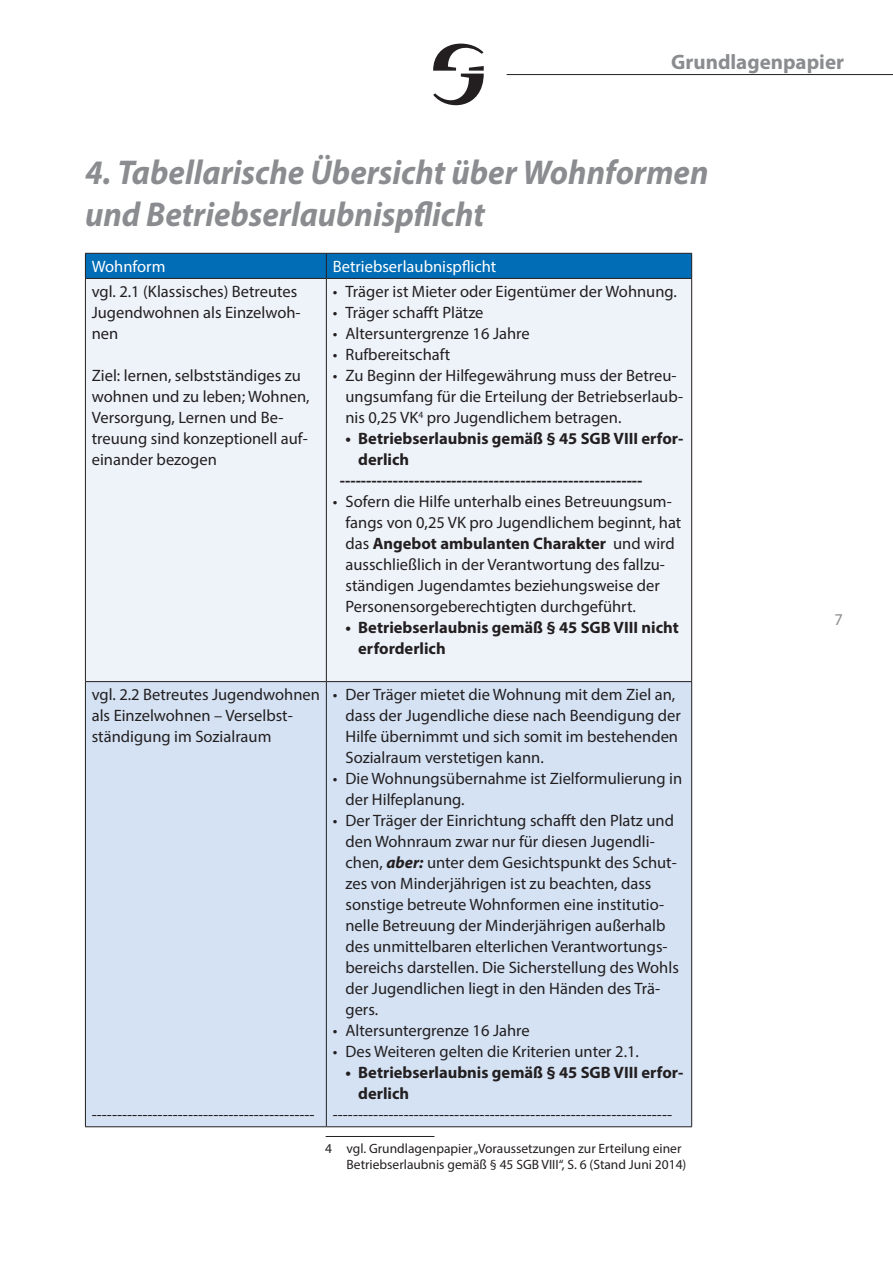
<style>
.page{position:relative;width:893px;height:1263px;background:#fff}
.page>*{position:absolute;margin:0;border:0;box-sizing:border-box;transform-origin:0 0}
.Titel{font:italic 700 34.5px/42px "Myriad Pro";color:#8a8c8f;scale:.95 1}
.t1{font:700 21px "Myriad Pro";color:#8a8c8f}
.Tabelle{font:16.5px/21px "Myriad Pro";color:#231f20}
.Tabelle-2{font:700 16.5px/21px "Myriad Pro";color:#231f20}
.Tabelle-3{font:16.5px "Myriad Pro";color:#fff}
.t2{font:16.5px "Myriad Pro";color:#8a8c8f}
.Fußnotentext{font:13.5px/16.5px "Myriad Pro";color:#231f20}
.s1{font-weight:700}
.s2{font-weight:700;font-style:italic}
</style>
<div class="page">
<svg style="left:433px;top:44px;width:51px;height:61px"></svg>
<hr style="left:507px;top:74px;width:386px;height:1px;background:#231f20">
<div style="left:86px;top:279px;width:605px;height:402px;background:#eef3fa"></div>
<div style="left:86px;top:682px;width:605px;height:444px;background:#d4e2f4"></div>
<hr style="left:85px;top:278px;width:241px;height:1px;background:#231f20">
<hr style="left:326px;top:278px;width:366px;height:1px;background:#231f20">
<hr style="left:85px;top:681px;width:241px;height:1px;background:#231f20">
<hr style="left:326px;top:681px;width:366px;height:1px;background:#231f20">
<hr style="left:85px;top:1126px;width:241px;height:1px;background:#231f20">
<hr style="left:326px;top:1126px;width:366px;height:1px;background:#231f20">
<hr style="left:85px;top:279px;width:1px;height:402px;background:#231f20">
<hr style="left:85px;top:682px;width:1px;height:444px;background:#231f20">
<svg style="left:85px;top:253px;width:607px;height:25px;background:#026ab0"></svg>
<hr style="left:326px;top:279px;width:1px;height:402px;background:#231f20">
<hr style="left:691px;top:279px;width:1px;height:402px;background:#231f20">
<hr style="left:326px;top:682px;width:1px;height:444px;background:#231f20">
<hr style="left:691px;top:682px;width:1px;height:444px;background:#231f20">
<hr style="left:326px;top:1136px;width:108px;height:1px;background:#231f20">
<p class="t1" style="left:671px;top:48px;width:174px">Grundlagenpapier</p>
<p class="Titel" style="left:85px;top:150px;width:658px">4. Tabellarische Übersicht über Wohnformen und Betriebserlaubnispflicht</p>
<p class="Tabelle-3" style="left:92px;top:256px;width:75px">Wohnform</p>
<p class="Tabelle-3" style="left:333px;top:256px;width:165px">Betriebserlaubnispflicht</p>
<p class="Tabelle" style="left:92px;top:281px;width:210px">vgl. 2.1 (Klassisches) Betreutes<br>Jugendwohnen als Einzelwoh&shy;nen</p>
<p class="Tabelle" style="left:92px;top:365px;width:219px">Ziel: lernen, selbstständiges zu wohnen und zu leben; Wohnen,<br>Versorgung, Lernen und Be&shy;treuung sind konzeptionell auf&shy;einander bezogen</p>
<p class="Tabelle" style="left:333px;top:281px;width:346px">• Träger ist Mieter oder Eigentümer der Wohnung.</p>
<p class="Tabelle" style="left:333px;top:302px;width:152px">• Träger schafft Plätze</p>
<p class="Tabelle" style="left:333px;top:323px;width:198px">• Altersuntergrenze 16 Jahre</p>
<p class="Tabelle" style="left:333px;top:344px;width:119px">• Rufbereitschaft</p>
<p class="Tabelle" style="left:345px;top:365px;width:339px;text-indent:-13px">• Zu Beginn der Hilfegewährung muss der Betreu&shy;ungsumfang für die Erteilung der Betriebserlaub&shy;nis 0,25 VK<sup>4</sup> pro Jugendlichem betragen.</p>
<p class="Tabelle-2" style="left:358px;top:428px;width:327px;text-indent:-13px">• Betriebserlaubnis gemäß § 45 SGB VIII erfor&shy;derlich</p>
<p class="Tabelle-2" style="left:340px;top:470px;width:304px">---------------------------------------------------------</p>
<p class="Tabelle" style="left:345px;top:491px;width:337px;text-indent:-13px">• Sofern die Hilfe unterhalb eines Betreuungsum&shy;fangs von 0,25 VK pro Jugendlichem beginnt, hat das <span class="s1">Angebot ambulanten Charakter</span> und wird ausschließlich in der Verantwortung des fallzu&shy;ständigen Jugendamtes beziehungsweise der Personensorgeberechtigten durchgeführt.</p>
<p class="Tabelle-2" style="left:358px;top:617px;width:322px;text-indent:-13px">• Betriebserlaubnis gemäß § 45 SGB VIII nicht erforderlich</p>
<p class="Tabelle" style="left:92px;top:684px;width:230px">vgl. 2.2 Betreutes Jugendwohnen als Einzelwohnen – Verselbst&shy;ständigung im Sozialraum</p>
<p class="Tabelle" style="left:345px;top:684px;width:337px;text-indent:-13px">• Der Träger mietet die Wohnung mit dem Ziel an, dass der Jugendliche diese nach Beendigung der Hilfe übernimmt und sich somit im bestehenden Sozialraum verstetigen kann.</p>
<p class="Tabelle" style="left:345px;top:768px;width:338px;text-indent:-13px">• Die Wohnungsübernahme ist Zielformulierung in der Hilfeplanung.</p>
<p class="Tabelle" style="left:345px;top:810px;width:335px;text-indent:-13px">• Der Träger der Einrichtung schafft den Platz und den Wohnraum zwar nur für diesen Jugendli&shy;chen, <span class="s2">aber:</span> unter dem Gesichtspunkt des Schut&shy;zes von Minderjährigen ist zu beachten, dass sonstige betreute Wohnformen eine institutio&shy;nelle Betreuung der Minderjährigen außerhalb des unmittelbaren elterlichen Verantwortungs&shy;bereichs darstellen. Die Sicherstellung des Wohls der Jugendlichen liegt in den Händen des Trä&shy;gers.</p>
<p class="Tabelle" style="left:333px;top:1020px;width:198px">• Altersuntergrenze 16 Jahre</p>
<p class="Tabelle" style="left:333px;top:1041px;width:308px">• Des Weiteren gelten die Kriterien unter 2.1.</p>
<p class="Tabelle-2" style="left:358px;top:1062px;width:327px;text-indent:-13px">• Betriebserlaubnis gemäß § 45 SGB VIII erfor&shy;derlich</p>
<p class="Tabelle" style="left:333px;top:1104px;width:341px">-------------------------------------------------------------------</p>
<p class="Fußnotentext" style="left:347px;top:1140px;width:341px;text-indent:-21px">4 vgl. Grundlagenpapier „Voraussetzungen zur Erteilung einer<br>Betriebserlaubnis gemäß § 45 SGB VIII“, S. 6 (Stand Juni 2014)</p>
<p class="Tabelle" style="left:92px;top:1104px;width:224px">--------------------------------------------</p>
<p class="t2" style="left:834px;top:609px;width:10px">7</p>
</div>
